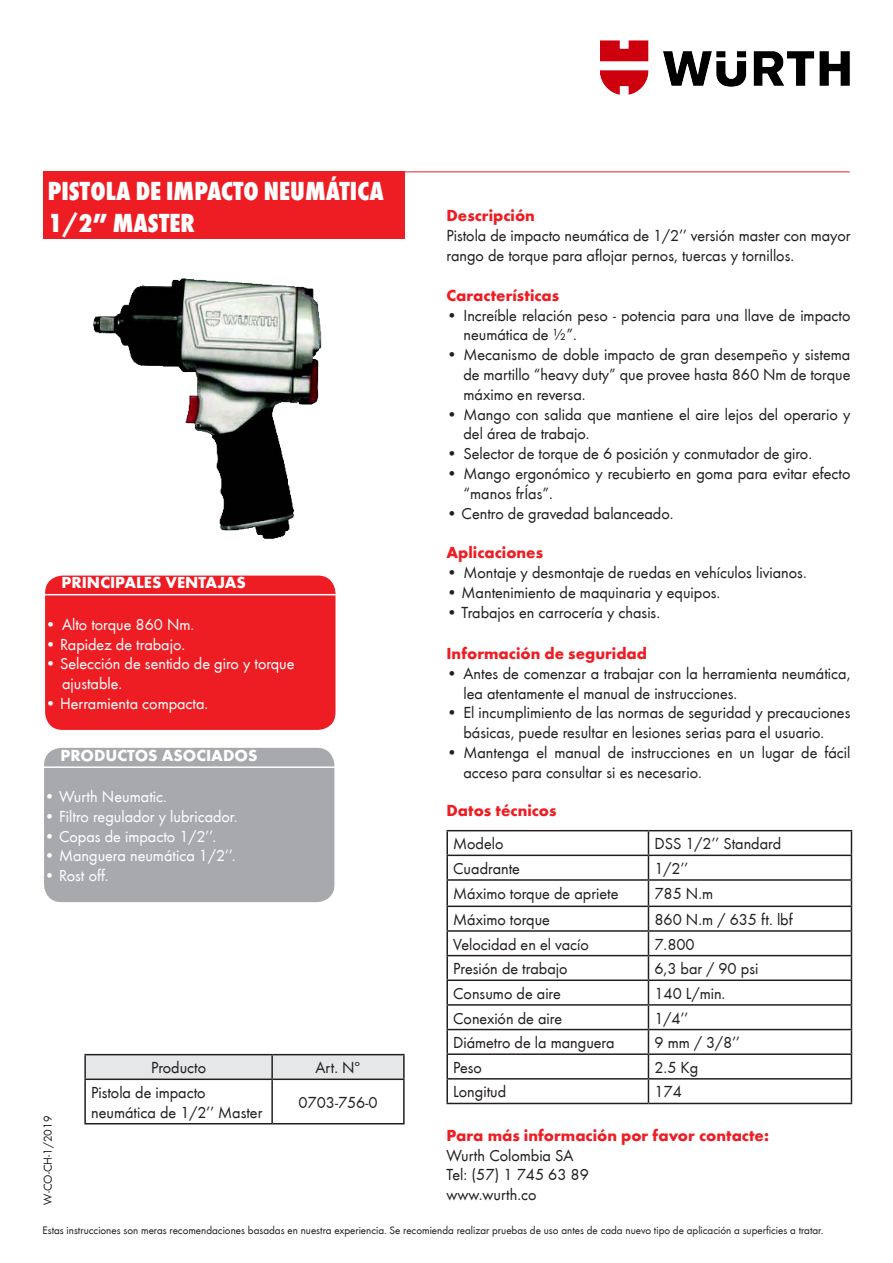
<style>
.page{position:relative;width:893px;height:1263px;background:#fff}
.page>*{position:absolute;margin:0;border:0;box-sizing:border-box;transform-origin:0 0}
.t1{font:800 condensed 27px/32.4px "Wuerth";color:#fff}
.t2{font:16.5px/19.8px "Wuerth";color:#231f20}
.t3{font:16.5px/19.8px "Wuerth";color:#fff}
.t4{font:700 16.5px "Wuerth";color:#ee1d23}
.t5{font:700 16.5px "Wuerth";color:#fff}
.t6{font:12px "Wuerth";color:#231f20}
.t7{font:11.25px "Wuerth";color:#231f20}
</style>
<div class="page">
<img style="left:600px;top:40px;width:250px;height:55px">
<div style="left:43px;top:172px;width:362px;height:67px;background:#ee1d23"></div>
<hr style="left:358px;top:171px;width:492px;height:1px;background:#ee1d23">
<div style="left:86px;top:1055px;width:317px;height:23px;background:#e6e7e9"></div>
<hr style="left:84px;top:1054px;width:188px;height:1px;background:#231f20">
<hr style="left:84px;top:1055px;width:2px;height:23px;background:#231f20">
<hr style="left:272px;top:1054px;width:133px;height:1px;background:#231f20">
<hr style="left:271px;top:1055px;width:2px;height:23px;background:#231f20">
<hr style="left:403px;top:1055px;width:2px;height:23px;background:#231f20">
<hr style="left:84px;top:1078px;width:188px;height:2px;background:#231f20">
<hr style="left:84px;top:1080px;width:2px;height:43px;background:#231f20">
<hr style="left:272px;top:1078px;width:133px;height:2px;background:#231f20">
<hr style="left:271px;top:1080px;width:2px;height:43px;background:#231f20">
<hr style="left:403px;top:1080px;width:2px;height:43px;background:#231f20">
<hr style="left:84px;top:1123px;width:188px;height:1px;background:#231f20">
<hr style="left:272px;top:1123px;width:133px;height:1px;background:#231f20">
<hr style="left:446px;top:830px;width:202px;height:1px;background:#231f20">
<hr style="left:446px;top:831px;width:2px;height:23px;background:#231f20">
<hr style="left:648px;top:830px;width:204px;height:1px;background:#231f20">
<hr style="left:446px;top:854px;width:202px;height:2px;background:#231f20">
<hr style="left:446px;top:856px;width:2px;height:23px;background:#231f20">
<hr style="left:648px;top:854px;width:204px;height:2px;background:#231f20">
<hr style="left:446px;top:879px;width:202px;height:2px;background:#231f20">
<hr style="left:446px;top:881px;width:2px;height:24px;background:#231f20">
<hr style="left:648px;top:879px;width:204px;height:2px;background:#231f20">
<hr style="left:446px;top:905px;width:202px;height:2px;background:#231f20">
<hr style="left:446px;top:907px;width:2px;height:23px;background:#231f20">
<hr style="left:648px;top:905px;width:204px;height:2px;background:#231f20">
<hr style="left:446px;top:930px;width:202px;height:2px;background:#231f20">
<hr style="left:446px;top:932px;width:2px;height:23px;background:#231f20">
<hr style="left:648px;top:930px;width:204px;height:2px;background:#231f20">
<hr style="left:446px;top:955px;width:202px;height:1px;background:#231f20">
<hr style="left:446px;top:956px;width:2px;height:23px;background:#231f20">
<hr style="left:648px;top:955px;width:204px;height:1px;background:#231f20">
<hr style="left:446px;top:979px;width:202px;height:2px;background:#231f20">
<hr style="left:446px;top:981px;width:2px;height:23px;background:#231f20">
<hr style="left:648px;top:979px;width:204px;height:2px;background:#231f20">
<hr style="left:446px;top:1004px;width:202px;height:2px;background:#231f20">
<hr style="left:446px;top:1006px;width:2px;height:23px;background:#231f20">
<hr style="left:648px;top:1004px;width:204px;height:2px;background:#231f20">
<hr style="left:446px;top:1029px;width:202px;height:1px;background:#231f20">
<hr style="left:446px;top:1030px;width:2px;height:23px;background:#231f20">
<hr style="left:648px;top:1029px;width:204px;height:1px;background:#231f20">
<hr style="left:446px;top:1053px;width:202px;height:2px;background:#231f20">
<hr style="left:446px;top:1055px;width:2px;height:23px;background:#231f20">
<hr style="left:648px;top:1053px;width:204px;height:2px;background:#231f20">
<hr style="left:446px;top:1078px;width:202px;height:1px;background:#231f20">
<hr style="left:446px;top:1079px;width:2px;height:24px;background:#231f20">
<hr style="left:648px;top:1078px;width:204px;height:1px;background:#231f20">
<svg style="left:648px;top:831px;width:1px;height:272px"></svg>
<svg style="left:851px;top:831px;width:1px;height:272px"></svg>
<hr style="left:446px;top:1103px;width:202px;height:1px;background:#231f20">
<hr style="left:648px;top:1103px;width:204px;height:1px;background:#231f20">
<div style="left:43px;top:747px;width:292px;height:156px;background:#a8a9ad;border-radius:18px"></div>
<div style="left:43px;top:746px;width:293px;height:158px;border:2px solid #fff;border-radius:18px"></div>
<div style="left:44px;top:575px;width:292px;height:156px;background:#ee1d23;border-radius:18px"></div>
<div style="left:44px;top:574px;width:293px;height:157px;border:2px solid #fff;border-radius:18px"></div>
<hr style="left:43px;top:766px;width:293px;height:2px;background:#fff">
<hr style="left:44px;top:594px;width:293px;height:1px;background:#fff">
<img style="left:93px;top:278px;width:229px;height:261px">
<p class="t1" style="left:48px;top:173px;width:338px">PISTOLA DE IMPACTO NEUMÁTICA<br>1/2” MASTER</p>
<p class="t5" style="left:62px;top:571px;width:186px">PRINCIPALES VENTAJAS</p>
<p class="t3" style="left:45px;top:613px;width:151px">• Alto torque 860 Nm.</p>
<p class="t3" style="left:45px;top:633px;width:142px">• Rapidez de trabajo.</p>
<p class="t3" style="left:62px;top:653px;width:234px;text-indent:-17px">• Selección de sentido de giro y torque ajustable.</p>
<p class="t3" style="left:45px;top:693px;width:165px">• Herramienta compacta.</p>
<p class="t5" style="left:61px;top:743px;width:198px">PRODUCTOS ASOCIADOS</p>
<p class="t3" style="left:44px;top:786px;width:124px">• Wurth Neumatic.</p>
<p class="t3" style="left:44px;top:805px;width:195px">• Filtro regulador y lubricador.</p>
<p class="t3" style="left:44px;top:825px;width:174px">• Copas de impacto 1/2’’.</p>
<p class="t3" style="left:44px;top:845px;width:193px">• Manguera neumática 1/2’’.</p>
<p class="t3" style="left:44px;top:865px;width:66px">• Rost off.</p>
<p class="t6" style="left:40px;top:1205px;width:91px;rotate:-90deg">W-CO-CH-1/2019</p>
<p class="t2" style="left:151px;top:1057px;width:57px">Producto</p>
<p class="t2" style="left:316px;top:1057px;width:46px">Art. Nº</p>
<p class="t2" style="left:91px;top:1082px;width:173px">Pistola de impacto neumática de 1/2’’ Master</p>
<p class="t2" style="left:298px;top:1092px;width:80px">0703-756-0</p>
<p class="t4" style="left:446px;top:204px;width:90px">Descripción</p>
<p class="t2" style="left:446px;top:225px;width:405px">Pistola de impacto neumática de 1/2’’ versión master con mayor rango de torque para aflojar pernos, tuercas y tornillos.</p>
<p class="t4" style="left:446px;top:283px;width:114px">Características</p>
<p class="t2" style="left:463px;top:304px;width:388px;text-indent:-17px">• Increíble relación peso - potencia para una llave de impacto neumática de ½”.</p>
<p class="t2" style="left:463px;top:344px;width:388px;text-align:justify;text-indent:-17px">• Mecanismo de doble impacto de gran desempeño y sistema de martillo “heavy duty” que provee hasta 860 Nm de torque máximo en reversa.</p>
<p class="t2" style="left:463px;top:403px;width:388px;text-indent:-17px">• Mango con salida que mantiene el aire lejos del operario y del área de trabajo.</p>
<p class="t2" style="left:446px;top:443px;width:367px">• Selector de torque de 6 posición y conmutador de giro.</p>
<p class="t2" style="left:463px;top:463px;width:388px;text-indent:-17px">• Mango ergonómico y recubierto en goma para evitar efecto “manos frÍas”.</p>
<p class="t2" style="left:446px;top:502px;width:228px">• Centro de gravedad balanceado.</p>
<p class="t4" style="left:446px;top:540px;width:98px">Aplicaciones</p>
<p class="t2" style="left:446px;top:562px;width:362px">• Montaje y desmontaje de ruedas en vehículos livianos.</p>
<p class="t2" style="left:446px;top:581px;width:275px">• Mantenimiento de maquinaria y equipos.</p>
<p class="t2" style="left:446px;top:601px;width:215px">• Trabajos en carrocería y chasis.</p>
<p class="t4" style="left:446px;top:641px;width:202px">Información de seguridad</p>
<p class="t2" style="left:463px;top:662px;width:388px;text-indent:-17px">• Antes de comenzar a trabajar con la herramienta neumática, lea atentamente el manual de instrucciones.</p>
<p class="t2" style="left:446px;top:702px;width:405px;text-align:center">• El incumplimiento de las normas de seguridad y precauciones básicas, puede resultar en lesiones serias para el usuario.</p>
<p class="t2" style="left:463px;top:742px;width:388px;text-indent:-17px">• Mantenga el manual de instrucciones en un lugar de fácil acceso para consultar si es necesario.</p>
<p class="t4" style="left:446px;top:798px;width:112px">Datos técnicos</p>
<p class="t2" style="left:453px;top:833px;width:52px">Modelo</p>
<p class="t2" style="left:654px;top:833px;width:128px">DSS 1/2’’ Standard</p>
<p class="t2" style="left:453px;top:858px;width:68px">Cuadrante</p>
<p class="t2" style="left:654px;top:858px;width:35px">1/2’’</p>
<p class="t2" style="left:453px;top:882px;width:167px">Máximo torque de apriete</p>
<p class="t2" style="left:654px;top:882px;width:60px">785 N.m</p>
<p class="t2" style="left:453px;top:909px;width:98px">Máximo torque</p>
<p class="t2" style="left:654px;top:909px;width:140px">860 N.m / 635 ft. lbf</p>
<p class="t2" style="left:453px;top:933px;width:137px">Velocidad en el vacío</p>
<p class="t2" style="left:654px;top:933px;width:42px">7.800</p>
<p class="t2" style="left:453px;top:958px;width:116px">Presión de trabajo</p>
<p class="t2" style="left:654px;top:958px;width:105px">6,3 bar / 90 psi</p>
<p class="t2" style="left:453px;top:983px;width:109px">Consumo de aire</p>
<p class="t2" style="left:654px;top:983px;width:72px">140 L/min.</p>
<p class="t2" style="left:453px;top:1007px;width:110px">Conexión de aire</p>
<p class="t2" style="left:654px;top:1007px;width:35px">1/4’’</p>
<p class="t2" style="left:453px;top:1032px;width:163px">Diámetro de la manguera</p>
<p class="t2" style="left:654px;top:1032px;width:87px">9 mm / 3/8’’</p>
<p class="t2" style="left:453px;top:1057px;width:30px">Peso</p>
<p class="t2" style="left:654px;top:1057px;width:45px">2.5 Kg</p>
<p class="t2" style="left:453px;top:1081px;width:55px">Longitud</p>
<p class="t2" style="left:654px;top:1081px;width:29px">174</p>
<p class="t4" style="left:446px;top:1123px;width:324px">Para más información por favor contacte:</p>
<p class="t2" style="left:446px;top:1144px;width:128px">Wurth Colombia SA</p>
<p class="t2" style="left:446px;top:1164px;width:144px">Tel: (57) 1 745 63 89</p>
<p class="t2" style="left:446px;top:1184px;width:91px">www.wurth.co</p>
<p class="t7" style="left:43px;top:1222px;width:782px">Estas instrucciones son meras recomendaciones basadas en nuestra experiencia. Se recomienda realizar pruebas de uso antes de cada nuevo tipo de aplicación a superficies a tratar.</p>
</div>
